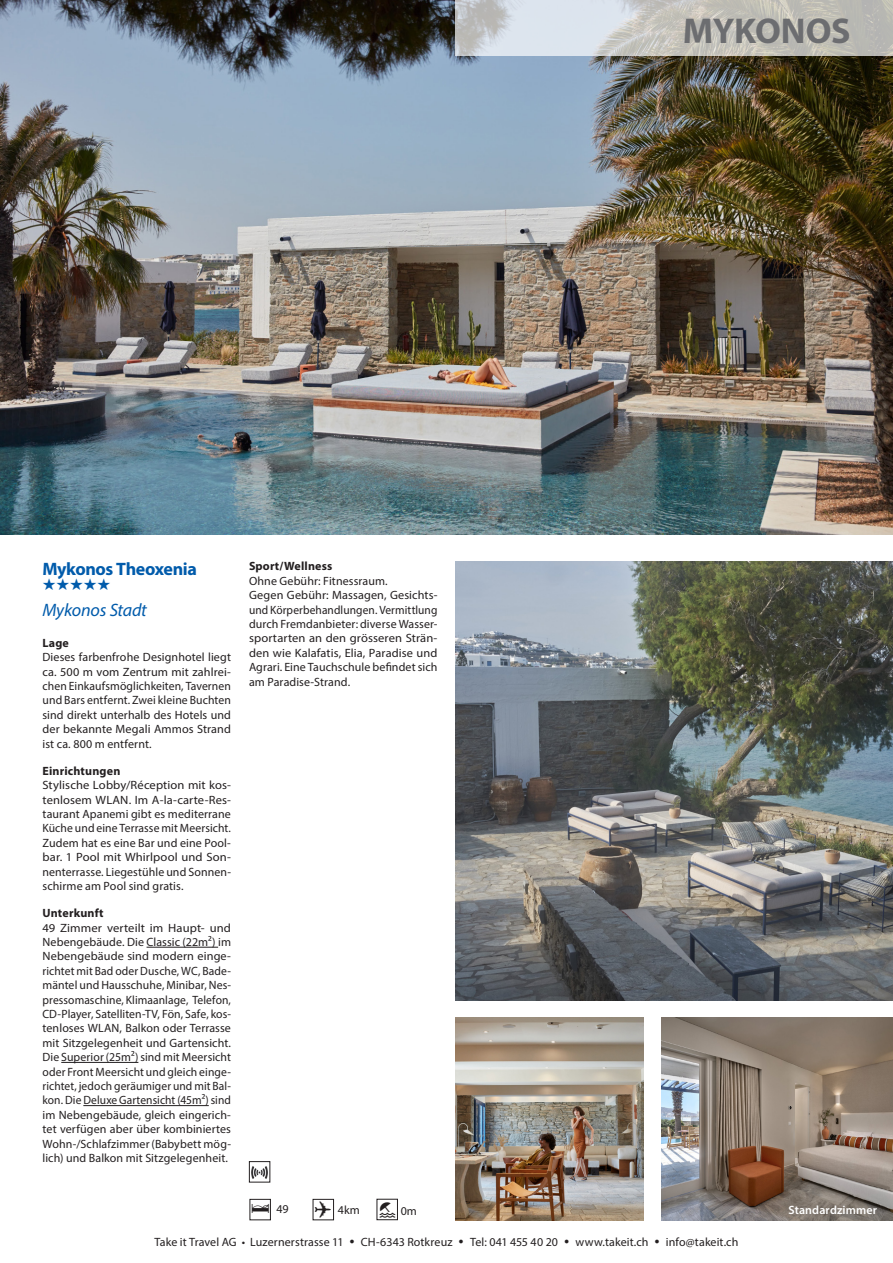
<style>
.page{position:relative;width:893px;height:1263px;background:#fff}
.page>*{position:absolute;margin:0;border:0;box-sizing:border-box;transform-origin:0 0}
.Grosser_Titel_oben_rechts{font:700 36px "Myriad Pro";letter-spacing:-.01em;color:#6c6d70}
.Hotelname{font:700 18px "Myriad Pro";letter-spacing:-.025em;color:#015bab}
.Hotelname-2{font:italic 18px "Myriad Pro";letter-spacing:-.015em;color:#015bab}
.Hotelname-3{font:16.5px "Zapf Dingbats";color:#015bab}
.Hotel_-_Text{font:12px/14.4px "Myriad Pro";letter-spacing:.01em;color:#231f20;text-align:justify;scale:1.05 1}
.Hotel_-_Text-2{font:12px/14.4px "Myriad Pro";letter-spacing:.01em;color:#231f20;text-align:justify}
.Hotel_-_kleine_Titel{font:700 12px "Myriad Pro";letter-spacing:.015em;color:#231f20}
.Bildbeschrieb_Rechts{font:600 12px "Myriad Pro";letter-spacing:.01em;color:#fff}
.Piktogramme{font:12px "Myriad Pro";color:#231f20}
.Hotel_-_Titel{font:700 12px "Myriad Pro";color:#231f20}
.Bilderbeschrieb_Rechts{font:12px "Myriad Pro";color:#231f20}
.s1{font-family:"Avant Garde"}
</style>
<div class="page">
<img style="left:455px;top:561px;width:438px;height:439px">
<hr style="left:147px;top:947px;width:71px;height:1px;background:#231f20">
<hr style="left:61px;top:1062px;width:77px;height:1px;background:#231f20">
<hr style="left:83px;top:1105px;width:126px;height:1px;background:#231f20">
<img style="left:251px;top:1166px;width:17px;height:13px">
<div style="left:249px;top:1161px;width:21px;height:21px;border:1px solid #231f20"></div>
<img style="left:0;top:0;width:893px;height:534px">
<img style="left:455px;top:1017px;width:189px;height:203px">
<img style="left:662px;top:1017px;width:231px;height:203px">
<svg style="left:455px;top:0;width:438px;height:55px;background:#c8cac8"></svg>
<div style="left:250px;top:1199px;width:21px;height:21px;border:1px solid #231f20"></div>
<div style="left:313px;top:1199px;width:21px;height:21px;border:1px solid #231f20"></div>
<div style="left:377px;top:1199px;width:21px;height:21px;border:1px solid #231f20"></div>
<p class="Grosser_Titel_oben_rechts" style="left:683px;top:7px;width:169px">MYKONOS</p>
<p class="Hotelname" style="left:43px;top:557px;width:156px">Mykonos Theoxenia</p>
<p class="Hotelname-3" style="left:43px;top:577px;width:70px">★★★★★</p>
<p class="Hotelname-2" style="left:43px;top:599px;width:106px">Mykonos Stadt</p>
<p class="Hotel_-_Titel" style="left:43px;top:635px;width:28px">Lage</p>
<p class="Hotel_-_Text-2" style="left:43px;top:650px;width:190px">Dieses farbenfrohe Designhotel liegt ca. 500 m vom Zentrum mit zahlrei&shy;chen Einkaufsmöglichkeiten, Tavernen und Bars entfernt. Zwei kleine Buchten sind direkt unterhalb des Hotels und der bekannte Megali Ammos Strand ist ca. 800 m entfernt.</p>
<p class="Hotel_-_kleine_Titel" style="left:43px;top:763px;width:79px">Einrichtungen</p>
<p class="Hotel_-_Text" style="left:43px;top:778px;width:181px">Stylische Lobby/Réception mit kos&shy;tenlosem WLAN. Im A-la-carte-Res&shy;taurant Apanemi gibt es mediterrane Küche und eine Terrasse mit Meersicht.<br>Zudem hat es eine Bar und eine Pool&shy;bar. 1 Pool mit Whirlpool und Son&shy;nenterrasse. Liegestühle und Sonnen&shy;schirme am Pool sind gratis.</p>
<p class="Hotel_-_kleine_Titel" style="left:43px;top:905px;width:63px">Unterkunft</p>
<p class="Hotel_-_Text" style="left:43px;top:920px;width:181px">49 Zimmer verteilt im Haupt- und Nebengebäude. Die Classic (22m2) im Nebengebäude sind modern einge&shy;richtet mit Bad oder Dusche, WC, Bade&shy;mäntel und Hausschuhe, Minibar, Nes&shy;pressomaschine, Klimaanlage, Telefon, CD-Player, Satelliten-TV, Fön, Safe, kos&shy;tenloses WLAN, Balkon oder Terrasse mit Sitzgelegenheit und Gartensicht.<br>Die Superior (25m2) sind mit Meersicht oder Front Meersicht und gleich einge&shy;richtet, jedoch geräumiger und mit Bal&shy;kon. Die Deluxe Gartensicht (45m2) sind im Nebengebäude, gleich eingerich&shy;tet verfügen aber über kombiniertes Wohn-/Schlafzimmer (Babybett mög&shy;lich) und Balkon mit Sitzgelegenheit.</p>
<p class="Hotel_-_kleine_Titel" style="left:249px;top:558px;width:85px">Sport/Wellness</p>
<p class="Hotel_-_Text-2" style="left:249px;top:573px;width:190px;text-align:left">Ohne Gebühr: Fitnessraum.<br>Gegen Gebühr: Massagen, Gesichts&shy;und Körperbehandlungen. Vermittlung durch Fremdanbieter: diverse Wasser&shy;sportarten an den grösseren Strän&shy;den wie Kalafatis, Elia, Paradise und Agrari. Eine Tauchschule befindet sich am Paradise-Strand.</p>
<p class="Piktogramme" style="left:277px;top:1202px;width:14px">49</p>
<p class="Piktogramme" style="left:338px;top:1202px;width:24px">4km</p>
<p class="Bilderbeschrieb_Rechts" style="left:401px;top:1203px;width:18px">0m</p>
<p class="Bildbeschrieb_Rechts" style="left:788px;top:1203px;width:90px">Standardzimmer</p>
<p class="Hotel_-_Text-2" style="left:155px;top:1235px;width:585px">Take it Travel AG • Luzernerstrasse 11 <span class="s1">•</span> CH-6343 Rotkreuz <span class="s1">•</span> Tel: 041 455 40 20 <span class="s1">•</span> www.takeit.ch <span class="s1">•</span> info@takeit.ch</p>
</div>
